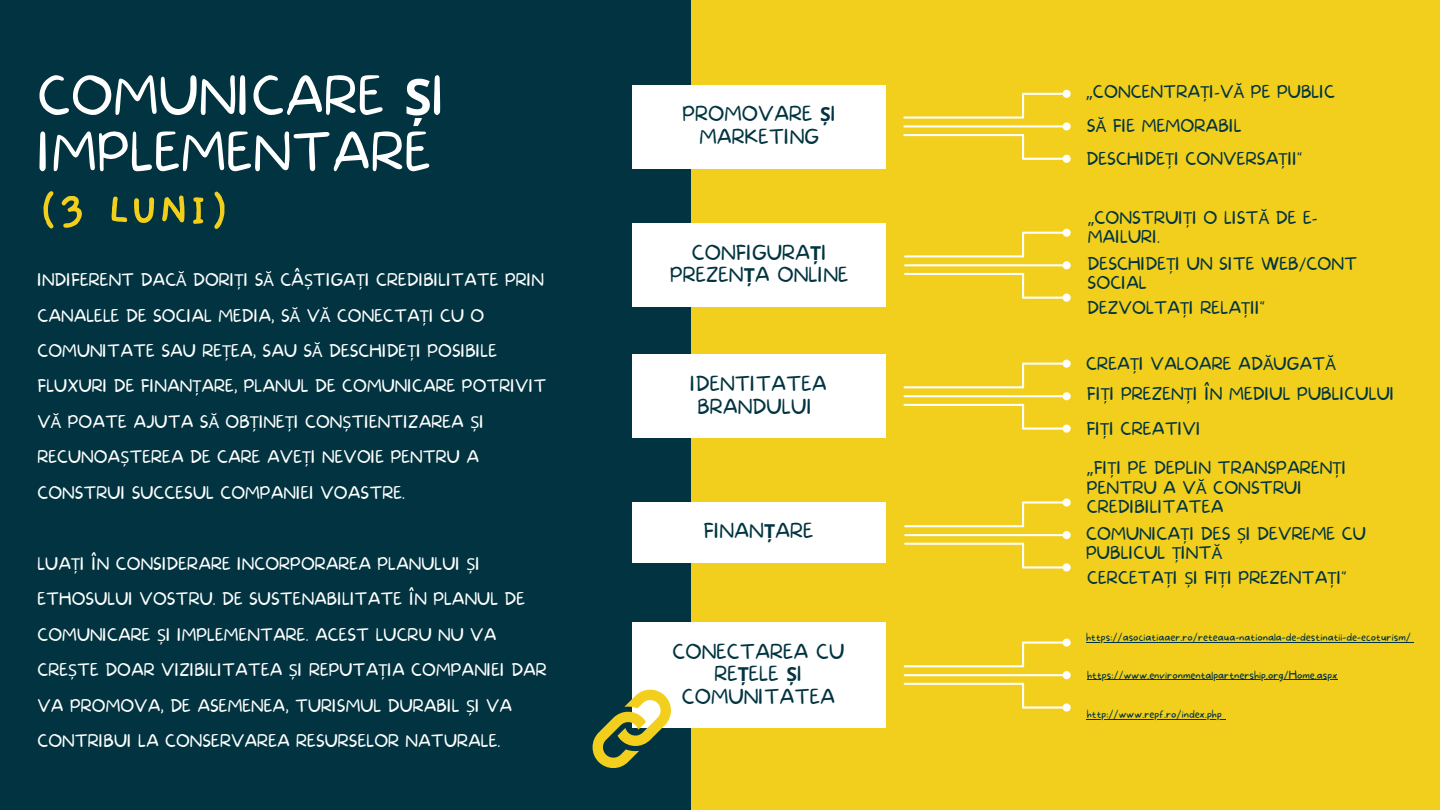
<style>
.page{position:relative;width:1440px;height:810px;background:#f2cf1d}
.page>*{position:absolute;margin:0;border:0;box-sizing:border-box;transform-origin:0 0}
.t1{font:100 50.2px/56.2px "More Sugar";color:#fff}
.t2{font:700 50.2px "Gaegu";color:#f2cf1d}
.t3{font:100 19.3px/22.5px "More Sugar";color:#013440;text-align:center}
.t4{font:100 16.6px "More Sugar";color:#013440}
.t5{font:100 16.5px/19.5px "More Sugar";color:#013440}
.t6{font:100 16.4px/35.5px "More Sugar";color:#fff}
.t7{font:100 11px "More Sugar";color:#013440}
.s1{font-family:"Noto Sans";font-weight:700}
.s2{font-family:"Noto Sans";font-weight:400}
</style>
<div class="page">
<svg style="left:903px;top:90px;width:168px;height:73px"></svg>
<svg style="left:904px;top:229px;width:167px;height:73px"></svg>
<svg style="left:903px;top:360px;width:168px;height:73px"></svg>
<svg style="left:904px;top:498px;width:167px;height:74px"></svg>
<svg style="left:904px;top:639px;width:167px;height:73px"></svg>
<div style="left:0;top:0;width:691px;height:810px;background:#013440"></div>
<div style="left:633px;top:85px;width:253px;height:83px;background:#fff"></div>
<div style="left:633px;top:224px;width:253px;height:83px;background:#fff"></div>
<div style="left:632px;top:355px;width:253px;height:83px;background:#fff"></div>
<div style="left:632px;top:502px;width:253px;height:61px;background:#fff"></div>
<div style="left:632px;top:622px;width:253px;height:106px;background:#fff"></div>
<hr style="left:1087px;top:679px;width:251px;height:1px;background:#013440">
<hr style="left:1087px;top:719px;width:135px;height:1px;background:#013440">
<hr style="left:1086px;top:642px;width:325px;height:1px;background:#013440">
<svg style="left:592px;top:689px;width:79px;height:79px"></svg>
<p class="t1" style="left:37px;top:71px;width:410px">COMUNICARE <span class="s1">Ș</span>I<br>IMPLEMENTARE</p>
<p class="t2" style="left:37px;top:186px;width:195px">(3 LUNI)</p>
<p class="t6" style="left:37px;top:263px;width:511px">INDIFERENT DAC<span class="s2">Ă</span> DORI<span class="s2">Ț</span>I S<span class="s2">Ă</span> CÂ<span class="s2">Ș</span>TIGA<span class="s2">Ț</span>I CREDIBILITATE PRIN CANALELE DE SOCIAL MEDIA, S<span class="s2">Ă</span> V<span class="s2">Ă</span> CONECTA<span class="s2">Ț</span>I CU O COMUNITATE SAU RE<span class="s2">Ț</span>EA, SAU S<span class="s2">Ă</span> DESCHIDE<span class="s2">Ț</span>I POSIBILE FLUXURI DE FINAN<span class="s2">Ț</span>ARE, PLANUL DE COMUNICARE POTRIVIT V<span class="s2">Ă</span> POATE AJUTA S<span class="s2">Ă</span> OB<span class="s2">Ț</span>INE<span class="s2">Ț</span>I CON<span class="s2">Ș</span>TIENTIZAREA <span class="s2">Ș</span>I RECUNOA<span class="s2">Ș</span>TEREA DE CARE AVE<span class="s2">Ț</span>I NEVOIE PENTRU A CONSTRUI SUCCESUL COMPANIEI VOASTRE.</p>
<p class="t6" style="left:37px;top:547px;width:511px">LUA<span class="s2">Ț</span>I ÎN CONSIDERARE INCORPORAREA PLANULUI <span class="s2">Ș</span>I ETHOSULUI VOSTRU. DE SUSTENABILITATE ÎN PLANUL DE COMUNICARE <span class="s2">Ș</span>I IMPLEMENTARE. ACEST LUCRU NU VA CRE<span class="s2">Ș</span>TE DOAR VIZIBILITATEA <span class="s2">Ș</span>I REPUTA<span class="s2">Ț</span>IA COMPANIEI DAR VA PROMOVA, DE ASEMENEA, TURISMUL DURABIL <span class="s2">Ș</span>I VA CONTRIBUI LA CONSERVAREA RESURSELOR NATURALE.</p>
<p class="t3" style="left:683px;top:104px;width:155px">PROMOVARE <span class="s1">Ș</span>I<br>MARKETING</p>
<p class="t3" style="left:670px;top:242px;width:180px">CONFIGURA<span class="s1">Ț</span>I<br>PREZEN<span class="s1">Ț</span>A ONLINE</p>
<p class="t3" style="left:690px;top:374px;width:138px">IDENTITATEA<br>BRANDULUI</p>
<p class="t3" style="left:703px;top:521px;width:112px">FINAN<span class="s1">Ț</span>ARE</p>
<p class="t3" style="left:673px;top:641px;width:173px">CONECTAREA CU<br>RE<span class="s1">Ț</span>ELE <span class="s1">Ș</span>I<br>COMUNITATEA</p>
<p class="t5" style="left:1086px;top:83px;width:251px"><span class="s2">„</span>CONCENTRA<span class="s2">Ț</span>I-V<span class="s2">Ă</span> PE PUBLIC</p>
<p class="t5" style="left:1087px;top:117px;width:156px">S<span class="s2">Ă</span> FIE MEMORABIL</p>
<p class="t5" style="left:1086px;top:150px;width:217px">DESCHIDE<span class="s2">Ț</span>I CONVERSA<span class="s2">Ț</span>II"</p>
<p class="t5" style="left:1088px;top:209px;width:232px"><span class="s2">„</span>CONSTRUI<span class="s2">Ț</span>I O LIST<span class="s2">Ă</span> DE E-<br>MAILURI.</p>
<p class="t5" style="left:1088px;top:255px;width:271px">DESCHIDE<span class="s2">Ț</span>I UN SITE WEB/CONT<br>SOCIAL</p>
<p class="t5" style="left:1087px;top:299px;width:179px">DEZVOLTA<span class="s2">Ț</span>I RELA<span class="s2">Ț</span>II"</p>
<p class="t5" style="left:1086px;top:355px;width:251px">CREA<span class="s2">Ț</span>I VALOARE AD<span class="s2">Ă</span>UGAT<span class="s2">Ă</span></p>
<p class="t5" style="left:1087px;top:385px;width:309px">FI<span class="s2">Ț</span>I PREZEN<span class="s2">Ț</span>I ÎN MEDIUL PUBLICULUI</p>
<p class="t4" style="left:1086px;top:419px;width:116px">FI<span class="s2">Ț</span>I CREATIVI</p>
<p class="t5" style="left:1087px;top:459px;width:261px"><span class="s2">„</span>FI<span class="s2">Ț</span>I PE DEPLIN TRANSPAREN<span class="s2">Ț</span>I<br>PENTRU A V<span class="s2">Ă</span> CONSTRUI<br>CREDIBILITATEA</p>
<p class="t5" style="left:1086px;top:525px;width:282px">COMUNICA<span class="s2">Ț</span>I DES <span class="s2">Ș</span>I DEVREME CU<br>PUBLICUL <span class="s2">Ț</span>INT<span class="s2">Ă</span></p>
<p class="t5" style="left:1087px;top:569px;width:261px">CERCETA<span class="s2">Ț</span>I <span class="s2">Ș</span>I FI<span class="s2">Ț</span>I PREZENTA<span class="s2">Ț</span>I"</p>
<p class="t7" style="left:1086px;top:631px;width:326px">https://asociatiaaer.ro/reteaua-nationala-de-destinatii-de-ecoturism/</p>
<p class="t7" style="left:1087px;top:668px;width:252px">https://www.environmentalpartnership.org/Home.aspx</p>
<p class="t7" style="left:1087px;top:708px;width:137px">http://www.repf.ro/index.php</p>
</div>
